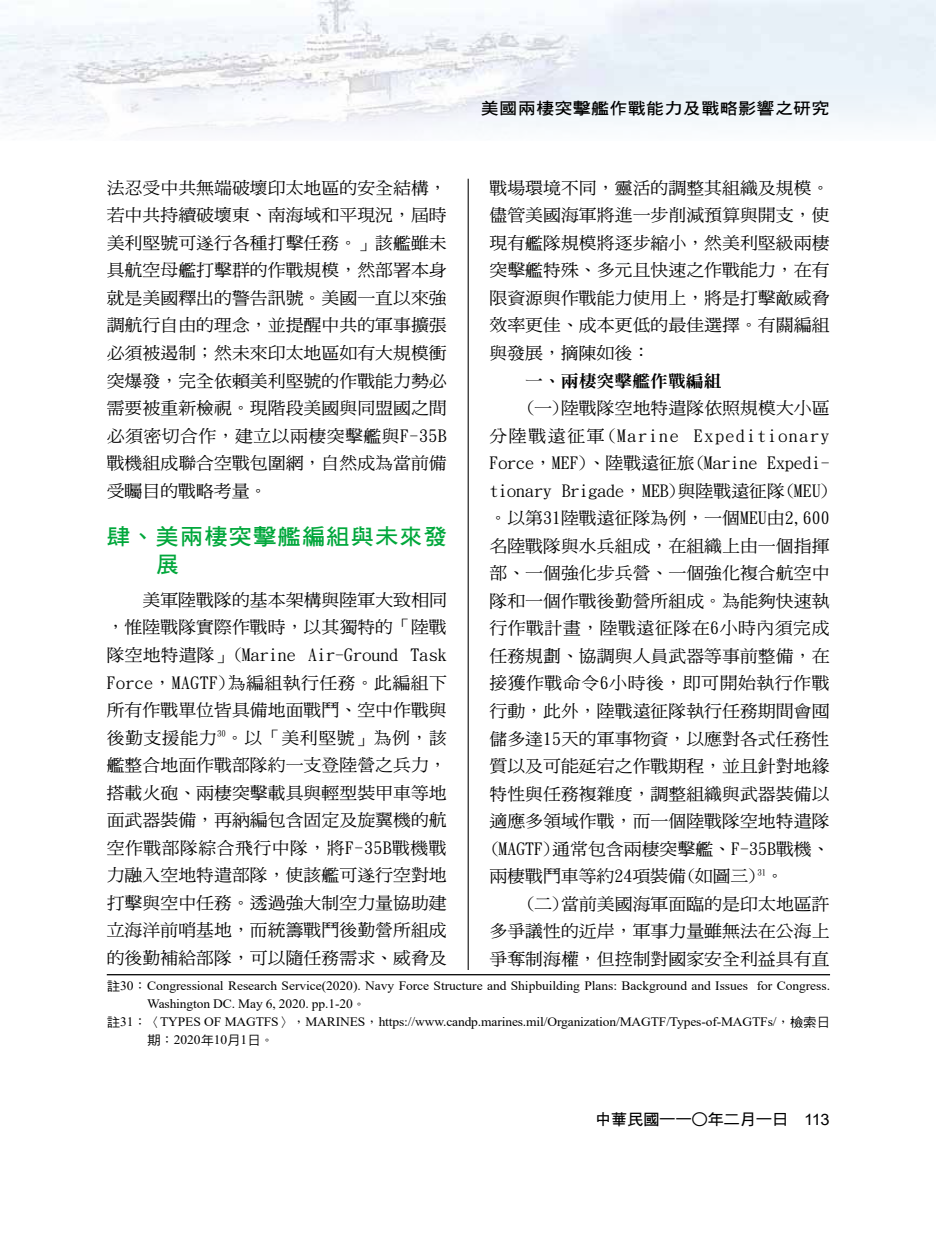
<style>
.page{position:relative;width:936px;height:1234px;background:#fff}
.page>*{position:absolute;margin:0;border:0;box-sizing:border-box;transform-origin:0 0}
.t1{font:22.2px/27.5px "DF Hei Bd HK BF";letter-spacing:.04em;color:#00a73b;scale:1.05 1}
.t2{font:16.95px/27.5px "DF Ming Md HK BF";color:#000;text-align:justify;scale:1.05 1}
.t3{font:16.95px "DFN Ming XB HK BF";color:#000;scale:1.05 1}
.t4{font:16.2px "DF Hei Bd HK BF";letter-spacing:.02em;color:#000;scale:1.11 1}
.t5{font:15.6px "DF Hei Bd HK BF";letter-spacing:-.025em;color:#000;scale:1.05 1}
.t6{font:12.9px "Times New Roman";letter-spacing:-.005em;color:#000;scale:1.05 1}
.s1{font-family:"DF Hei Md HK BF"}
.s2{font-family:"DF Kai Shu SB Estd BF"}
.s3{font-family:"DFN Hei XB HK BF"}
.s4{font-family:"Arial"}
</style>
<div class="page">
<img style="left:0;top:0;width:935px;height:131px">
<hr style="left:467px;top:179px;width:1px;height:871px;background:#000">
<div style="left:107px;top:970px;width:723px;height:80px;background:#fff"></div>
<hr style="left:107px;top:973px;width:723px;height:2px;background:#000">
<p class="t4" style="left:481px;top:100px;width:315px">美國兩棲突擊艦作戰能力及戰略影響之研究</p>
<p class="t2" style="left:107px;top:174px;width:325px">法忍受中共無端破壞印太地區的安全結構，若中共持續破壞東、南海域和平現況，屆時美利堅號可遂行各種打擊任務。」該艦雖未具航空母艦打擊群的作戰規模，然部署本身就是美國釋出的警告訊號。美國一直以來強調航行自由的理念，並提醒中共的軍事擴張必須被遏制；然未來印太地區如有大規模衝突爆發，完全依賴美利堅號的作戰能力勢必需要被重新檢視。現階段美國與同盟國之間必須密切合作，建立以兩棲突擊艦與F-35B戰機組成聯合空戰包圍網，自然成為當前備受矚目的戰略考量。</p>
<h1 class="t1" style="left:156px;top:522px;width:279px;text-indent:-49px">肆、美兩棲突擊艦編組與未來發展</h1>
<p class="t2" style="left:107px;top:586px;width:325px;text-indent:36px">美軍陸戰隊的基本架構與陸軍大致相同，惟陸戰隊實際作戰時，以其獨特的「陸戰隊空地特遣隊」(Marine Air-Ground Task Force，MAGTF)為編組執行任務。此編組下所有作戰單位皆具備地面戰鬥、空中作戰與後勤支援能力<sup>30</sup>。以「美利堅號」為例，該艦整合地面作戰部隊約一支登陸營之兵力，搭載火砲、兩棲突擊載具與輕型裝甲車等地面武器裝備，再納編包含固定及旋翼機的航空作戰部隊綜合飛行中隊，將F-35B戰機戰力融入空地特遣部隊，使該艦可遂行空對地打擊與空中任務。透過強大制空力量協助建立海洋前哨基地，而統籌戰鬥後勤營所組成的後勤補給部隊，可以隨任務需求、威脅及</p>
<p class="t2" style="left:489px;top:174px;width:325px">戰場環境不同，靈活的調整其組織及規模。儘管美國海軍將進一步削減預算與開支，使現有艦隊規模將逐步縮小，然美利堅級兩棲突擊艦特殊、多元且快速之作戰能力，在有限資源與作戰能力使用上，將是打擊敵威脅效率更佳、成本更低的最佳選擇。有關編組與發展，摘陳如後：</p>
<p class="t3" style="left:525px;top:372px;width:188px">一、兩棲突擊艦作戰編組</p>
<p class="t2" style="left:489px;top:394px;width:325px;text-indent:36px">(一)陸戰隊空地特遣隊依照規模大小區分陸戰遠征軍(Marine Expeditionary Force，MEF)、陸戰遠征旅(Marine Expedi&shy;tionary Brigade，MEB)與陸戰遠征隊(MEU)。以第31陸戰遠征隊為例，一個MEU由2,600名陸戰隊與水兵組成，在組織上由一個指揮部、一個強化步兵營、一個強化複合航空中隊和一個作戰後勤營所組成。為能夠快速執行作戰計畫，陸戰遠征隊在6小時內須完成任務規劃、協調與人員武器等事前整備，在接獲作戰命令6小時後，即可開始執行作戰行動，此外，陸戰遠征隊執行任務期間會囤儲多達15天的軍事物資，以應對各式任務性質以及可能延宕之作戰期程，並且針對地緣特性與任務複雜度，調整組織與武器裝備以適應多領域作戰，而一個陸戰隊空地特遣隊(MAGTF)通常包含兩棲突擊艦、F-35B戰機、兩棲戰鬥車等約24項裝備(如圖三)<sup>31</sup>。</p>
<p class="t2" style="left:489px;top:889px;width:325px;text-indent:36px">(二)當前美國海軍面臨的是印太地區許多爭議性的近岸，軍事力量雖無法在公海上爭奪制海權，但控制對國家安全利益具有直</p>
<p class="t6" style="left:107px;top:976px;width:690px"><span class="s1">註</span>30<span class="s2">：</span>Congressional Research Service(2020). Navy Force Structure and Shipbuilding Plans: Background and Issues for Congress.</p>
<p class="t6" style="left:147px;top:994px;width:210px">Washington DC. May 6, 2020. pp.1-20<span class="s2">。</span></p>
<p class="t6" style="left:107px;top:1012px;width:690px"><span class="s1">註</span>31<span class="s2">：〈</span>TYPES OF MAGTFS<span class="s2">〉，</span>MARINES<span class="s2">，</span>https://www.candp.marines.mil/Organization/MAGTF/Types-of-MAGTFs/<span class="s2">，</span><span class="s1">檢索日</span></p>
<p class="t6" style="left:147px;top:1030px;width:122px"><span class="s1">期</span><span class="s2">：</span>2020<span class="s1">年</span>10<span class="s1">月</span>1<span class="s1">日</span><span class="s2">。</span></p>
<p class="t5" style="left:595px;top:1111px;width:225px">中華民國一一<span class="s3">○</span>年二月一日　<span class="s4">113</span></p>
</div>
